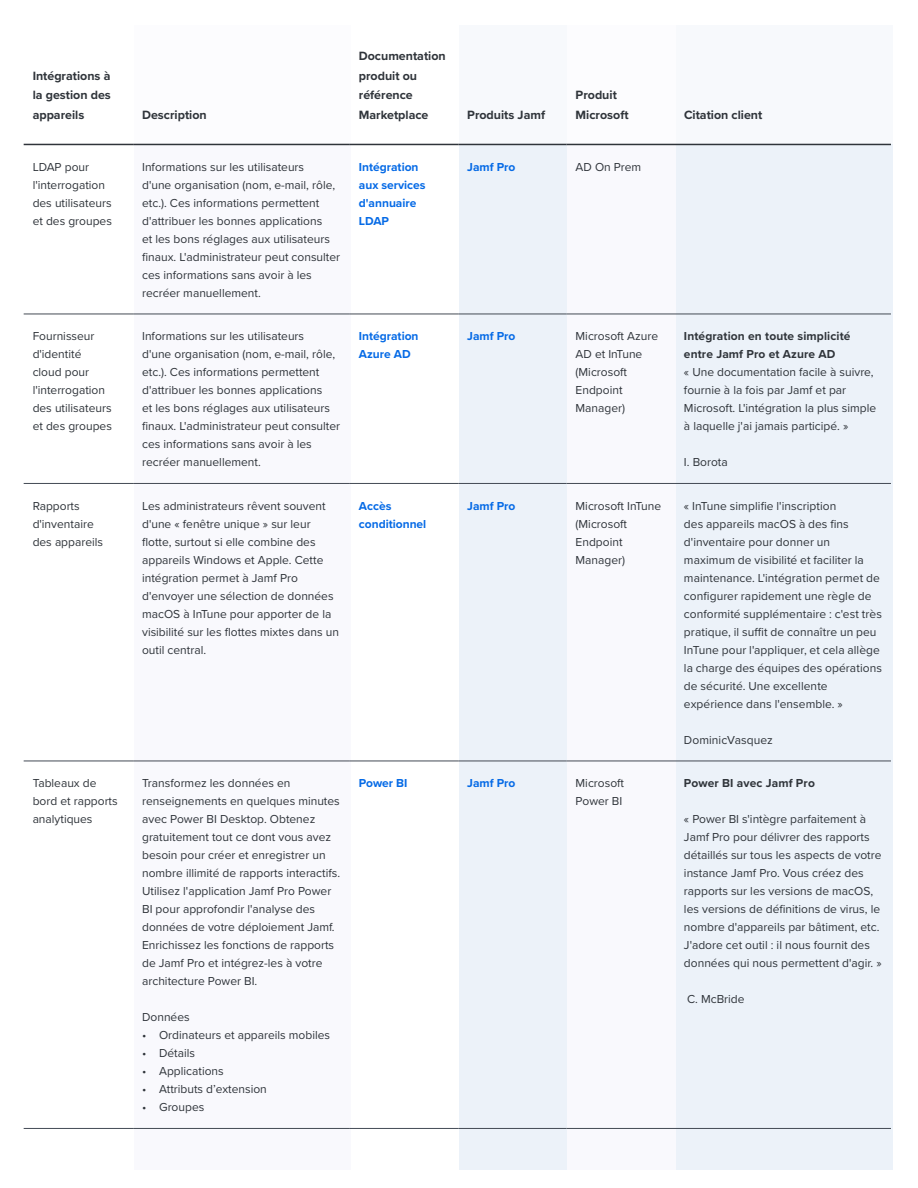
<style>
.page{position:relative;width:918px;height:1188px;background:#fff}
.page>*{position:absolute;margin:0;border:0;box-sizing:border-box;transform-origin:0 0}
.t1{font:700 12.45px/19.5px "Proxima Nova";color:#2f343a}
.t2{font:12px/18px "Proxima Nova";color:#2f343a}
.t3{font:700 12px/18px "Proxima Nova";color:#056ae6}
.t4{font:700 12px/18px "Proxima Nova";letter-spacing:.01em;color:#2f343a}
</style>
<div class="page">
<div style="left:459px;top:26px;width:108px;height:1144px;background:#ecf2f9"></div>
<div style="left:676px;top:26px;width:216px;height:1144px;background:#ecf2f9"></div>
<div style="left:567px;top:26px;width:109px;height:1144px;background:#f9f9fd"></div>
<div style="left:134px;top:26px;width:217px;height:1144px;background:#f9f9fd"></div>
<div style="left:0;top:0;width:918px;height:144px;background:#fff"></div>
<hr style="left:24px;top:144px;width:109px;height:1px;background:#2f343a">
<hr style="left:133px;top:144px;width:217px;height:1px;background:#2f343a">
<hr style="left:350px;top:144px;width:108px;height:1px;background:#2f343a">
<hr style="left:458px;top:144px;width:109px;height:1px;background:#2f343a">
<hr style="left:567px;top:144px;width:108px;height:1px;background:#2f343a">
<hr style="left:675px;top:144px;width:216px;height:1px;background:#2f343a">
<hr style="left:24px;top:314px;width:109px;height:1px;background:#434a54">
<hr style="left:133px;top:314px;width:217px;height:1px;background:#434a54">
<hr style="left:350px;top:314px;width:108px;height:1px;background:#434a54">
<hr style="left:458px;top:314px;width:109px;height:1px;background:#434a54">
<hr style="left:567px;top:314px;width:108px;height:1px;background:#434a54">
<hr style="left:675px;top:314px;width:216px;height:1px;background:#434a54">
<hr style="left:24px;top:483px;width:109px;height:1px;background:#434a54">
<hr style="left:133px;top:483px;width:217px;height:1px;background:#434a54">
<hr style="left:350px;top:483px;width:108px;height:1px;background:#434a54">
<hr style="left:458px;top:483px;width:109px;height:1px;background:#434a54">
<hr style="left:567px;top:483px;width:108px;height:1px;background:#434a54">
<hr style="left:675px;top:483px;width:216px;height:1px;background:#434a54">
<hr style="left:24px;top:761px;width:109px;height:1px;background:#434a54">
<hr style="left:133px;top:761px;width:217px;height:1px;background:#434a54">
<hr style="left:350px;top:761px;width:108px;height:1px;background:#434a54">
<hr style="left:458px;top:761px;width:109px;height:1px;background:#434a54">
<hr style="left:567px;top:761px;width:108px;height:1px;background:#434a54">
<hr style="left:675px;top:761px;width:216px;height:1px;background:#434a54">
<hr style="left:24px;top:1128px;width:109px;height:1px;background:#434a54">
<hr style="left:133px;top:1128px;width:217px;height:1px;background:#434a54">
<hr style="left:350px;top:1128px;width:108px;height:1px;background:#434a54">
<hr style="left:458px;top:1128px;width:109px;height:1px;background:#434a54">
<hr style="left:567px;top:1128px;width:108px;height:1px;background:#434a54">
<hr style="left:675px;top:1128px;width:216px;height:1px;background:#434a54">
<p class="t1" style="left:33px;top:66px;width:80px;text-align:justify">Intégrations à la gestion des appareils</p>
<p class="t1" style="left:142px;top:105px;width:66px">Description</p>
<p class="t1" style="left:359px;top:46px;width:88px">Documentation produit ou référence<br>Marketplace</p>
<p class="t1" style="left:467px;top:105px;width:79px">Produits Jamf</p>
<p class="t1" style="left:576px;top:85px;width:54px">Produit<br>Microsoft</p>
<p class="t1" style="left:684px;top:105px;width:80px">Citation client</p>
<p class="t2" style="left:33px;top:157px;width:81px">LDAP pour l'interrogation des utilisateurs et des groupes</p>
<p class="t2" style="left:142px;top:157px;width:200px">Informations sur les utilisateurs<br>d'une organisation (nom, e-mail, rôle, etc.). Ces informations permettent d'attribuer les bonnes applications<br>et les bons réglages aux utilisateurs finaux. L'administrateur peut consulter ces informations sans avoir à les recréer manuellement.</p>
<p class="t3" style="left:359px;top:158px;width:68px">Intégration aux services d'annuaire<br>LDAP</p>
<p class="t3" style="left:467px;top:158px;width:50px">Jamf Pro</p>
<p class="t2" style="left:576px;top:157px;width:67px">AD On Prem</p>
<p class="t2" style="left:33px;top:327px;width:81px">Fournisseur d'identité cloud pour l'interrogation des utilisateurs et des groupes</p>
<p class="t2" style="left:142px;top:327px;width:200px">Informations sur les utilisateurs<br>d'une organisation (nom, e-mail, rôle, etc.). Ces informations permettent d'attribuer les bonnes applications<br>et les bons réglages aux utilisateurs finaux. L'administrateur peut consulter ces informations sans avoir à les recréer manuellement.</p>
<p class="t3" style="left:359px;top:327px;width:61px">Intégration<br>Azure AD</p>
<p class="t3" style="left:467px;top:327px;width:50px">Jamf Pro</p>
<p class="t2" style="left:576px;top:327px;width:84px">Microsoft Azure<br>AD et InTune (Microsoft<br>Endpoint<br>Manager)</p>
<p class="t4" style="left:684px;top:327px;width:168px">Intégration en toute simplicité entre Jamf Pro et Azure AD</p>
<p class="t2" style="left:684px;top:363px;width:194px">« Une documentation facile à suivre, fournie à la fois par Jamf et par Microsoft. L'intégration la plus simple à laquelle j'ai jamais participé. »</p>
<p class="t2" style="left:684px;top:453px;width:45px">I. Borota</p>
<p class="t2" style="left:33px;top:496px;width:72px">Rapports d'inventaire des appareils</p>
<p class="t2" style="left:142px;top:496px;width:198px">Les administrateurs rêvent souvent d'une « fenêtre unique » sur leur flotte, surtout si elle combine des appareils Windows et Apple. Cette intégration permet à Jamf Pro d'envoyer une sélection de données macOS à InTune pour apporter de la visibilité sur les flottes mixtes dans un outil central.</p>
<p class="t3" style="left:359px;top:497px;width:69px">Accès conditionnel</p>
<p class="t3" style="left:467px;top:497px;width:50px">Jamf Pro</p>
<p class="t2" style="left:576px;top:496px;width:87px">Microsoft InTune (Microsoft<br>Endpoint<br>Manager)</p>
<p class="t2" style="left:684px;top:496px;width:199px">« InTune simplifie l'inscription<br>des appareils macOS à des fins d'inventaire pour donner un maximum de visibilité et faciliter la maintenance. L'intégration permet de configurer rapidement une règle de conformité supplémentaire : c'est très pratique, il suffit de connaître un peu InTune pour l'appliquer, et cela allège la charge des équipes des opérations de sécurité. Une excellente expérience dans l'ensemble. »</p>
<p class="t2" style="left:684px;top:730px;width:90px">DominicVasquez</p>
<p class="t2" style="left:33px;top:774px;width:87px">Tableaux de bord et rapports analytiques</p>
<p class="t2" style="left:142px;top:774px;width:200px">Transformez les données en renseignements en quelques minutes avec Power BI Desktop. Obtenez gratuitement tout ce dont vous avez besoin pour créer et enregistrer un nombre illimité de rapports interactifs.<br>Utilisez l'application Jamf Pro Power BI pour approfondir l'analyse des données de votre déploiement Jamf.<br>Enrichissez les fonctions de rapports de Jamf Pro et intégrez-les à votre architecture Power BI.</p>
<p class="t2" style="left:142px;top:1008px;width:49px">Données</p>
<p class="t2" style="left:142px;top:1026px;width:190px">• Ordinateurs et appareils mobiles</p>
<p class="t2" style="left:142px;top:1044px;width:54px">• Détails</p>
<p class="t2" style="left:142px;top:1062px;width:83px">• Applications</p>
<p class="t2" style="left:142px;top:1080px;width:126px">• Attributs d’extension</p>
<p class="t2" style="left:142px;top:1098px;width:64px">• Groupes</p>
<p class="t3" style="left:359px;top:774px;width:50px">Power BI</p>
<p class="t3" style="left:467px;top:774px;width:50px">Jamf Pro</p>
<p class="t2" style="left:576px;top:774px;width:50px">Microsoft<br>Power BI</p>
<p class="t4" style="left:684px;top:774px;width:132px">Power BI avec Jamf Pro</p>
<p class="t2" style="left:684px;top:810px;width:199px">« Power BI s'intègre parfaitement à Jamf Pro pour délivrer des rapports détaillés sur tous les aspects de votre instance Jamf Pro. Vous créez des rapports sur les versions de macOS, les versions de définitions de virus, le nombre d'appareils par bâtiment, etc.<br>J'adore cet outil : il nous fournit des données qui nous permettent d'agir. »</p>
<p class="t2" style="left:687px;top:990px;width:59px">C. McBride</p>
</div>
